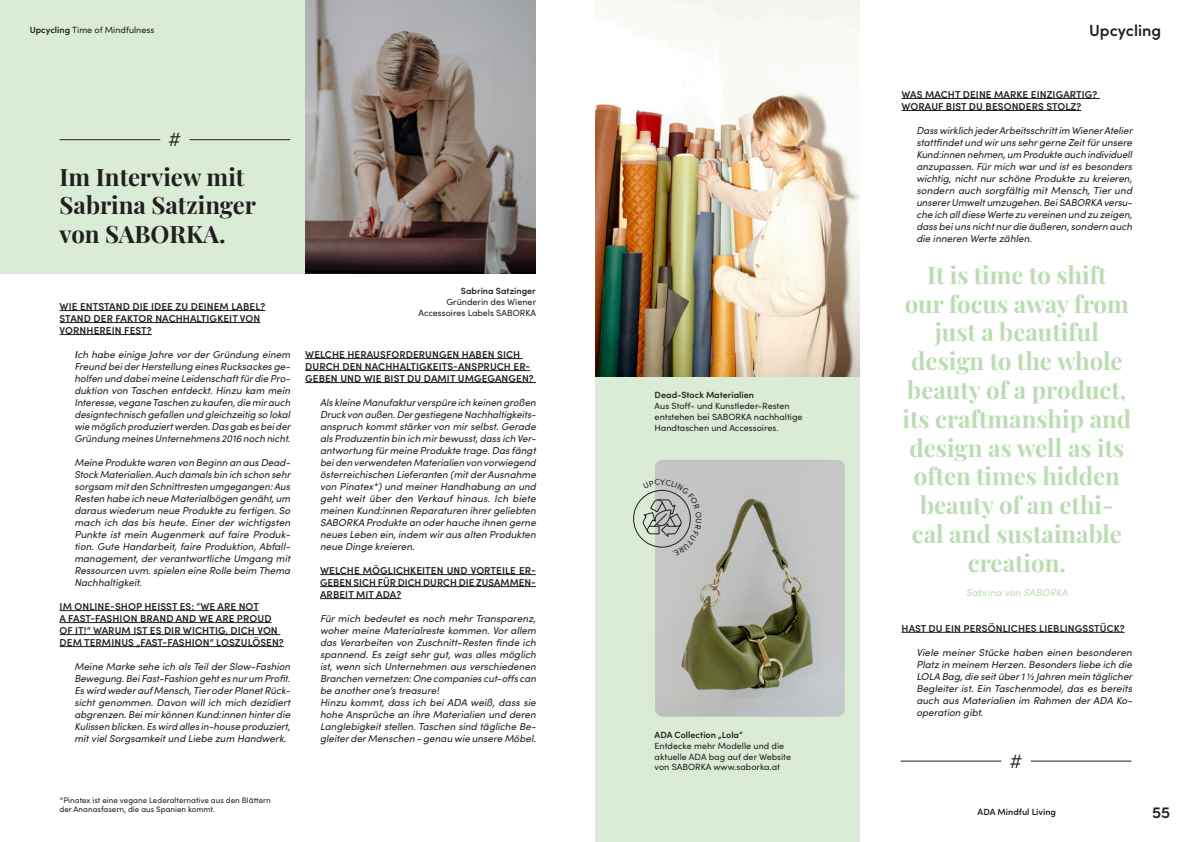
<style>
.page{position:relative;width:1191px;height:842px;background:#fff}
.page>*{position:absolute;margin:0;border:0;box-sizing:border-box;transform-origin:0 0}
.t1{font:700 24px/28.8px "Playfair Display";color:#baddb2;text-align:center}
.t2{font:700 24px/28.8px "Playfair Display";color:#231f20}
.t3{font:300 19.2px "Sofia Pro";color:#231f20}
.t4{font:600 16px "Sofia Pro";color:#231f20}
.t5{font:italic 10px/12px "Sofia Pro";color:#231f20;text-align:justify}
.t6{font:600 10px/12px "Sofia Pro";letter-spacing:.01em;color:#231f20}
.t7{font:italic 10px "Sofia Pro";color:#baddb2}
.t8{font:9px/10.8px "Sofia Pro";color:#231f20}
.t9{font:600 9px "Sofia Pro";color:#231f20}
.t10{font:8px/9.6px "Sofia Pro";color:#231f20}
.s1{font-weight:600}
.s2{font-weight:400}
</style>
<div class="page">
<div style="left:0;top:0;width:321px;height:273px;background:#daecd6"></div>
<div style="left:595px;top:0;width:264px;height:842px;background:#daecd6"></div>
<img style="left:305px;top:0;width:231px;height:273px">
<img style="left:655px;top:460px;width:190px;height:257px">
<hr style="left:60px;top:310px;width:205px;height:1px;background:#231f20">
<hr style="left:60px;top:322px;width:200px;height:1px;background:#231f20">
<hr style="left:60px;top:334px;width:92px;height:1px;background:#231f20">
<hr style="left:60px;top:610px;width:136px;height:1px;background:#231f20">
<hr style="left:200px;top:610px;width:59px;height:1px;background:#231f20">
<hr style="left:60px;top:622px;width:212px;height:1px;background:#231f20">
<hr style="left:60px;top:634px;width:220px;height:1px;background:#231f20">
<hr style="left:60px;top:646px;width:224px;height:1px;background:#231f20">
<hr style="left:305px;top:358px;width:218px;height:1px;background:#231f20">
<hr style="left:305px;top:370px;width:225px;height:1px;background:#231f20">
<hr style="left:305px;top:382px;width:231px;height:1px;background:#231f20">
<hr style="left:320px;top:574px;width:216px;height:1px;background:#231f20">
<hr style="left:320px;top:586px;width:216px;height:1px;background:#231f20">
<hr style="left:320px;top:598px;width:81px;height:1px;background:#231f20">
<hr style="left:901px;top:98px;width:198px;height:1px;background:#231f20">
<hr style="left:901px;top:110px;width:180px;height:1px;background:#231f20">
<hr style="left:901px;top:632px;width:223px;height:1px;background:#231f20">
<hr style="left:60px;top:139px;width:100px;height:1px;background:#231f20">
<hr style="left:190px;top:139px;width:100px;height:1px;background:#231f20">
<img style="left:595px;top:0;width:264px;height:377px">
<hr style="left:900px;top:760px;width:101px;height:1px;background:#231f20">
<hr style="left:1030px;top:760px;width:101px;height:1px;background:#231f20">
<svg style="left:642px;top:479px;width:59px;height:76px"></svg>
<p class="t8" style="left:30px;top:24px;width:126px"><span class="s1">Upcycling</span> Time of Mindfulness</p>
<h3 class="t4" style="left:1089px;top:18px;width:73px">Upcycling</h3>
<h2 class="t3" style="left:168px;top:125px;width:15px">#</h2>
<h1 class="t2" style="left:60px;top:160px;width:198px">Im Interview mit<br>Sabrina Satzinger von SABORKA.</h1>
<p class="t6" style="left:60px;top:300px;width:207px">WIE ENTSTAND DIE IDEE ZU DEINEM LABEL?<br>STAND DER FAKTOR NACHHALTIGKEIT VON<br>VORNHEREIN FEST?</p>
<p class="t5" style="left:74px;top:348px;width:218px"><span class="s1">I</span>ch habe einige Jahre vor der Gründung einem Freund bei der Herstellung eines Rucksackes ge&shy;holfen und dabei meine Leidenschaft für die Pro&shy;duktion von Taschen entdeckt. Hinzu kam mein Interesse, vegane Taschen zu kaufen, die mir auch designtechnisch gefallen und gleichzeitig so lokal wie möglich produziert werden. Das gab es bei der Gründung meines Unternehmens 2016 noch nicht.</p>
<p class="t5" style="left:74px;top:456px;width:217px">Meine Produkte waren von Beginn an aus Dead-Stock Materialien. Auch damals bin ich schon sehr sorgsam mit den Schnittresten umgegangen: Aus Resten habe ich neue Materialbögen genäht, um daraus wiederum neue Produkte zu fertigen. So mach ich das bis heute. Einer der wichtigsten Punkte ist mein Augenmerk auf faire Produk&shy;tion. Gute Handarbeit, faire Produktion, Abfall&shy;management, der verantwortliche Umgang mit Ressourcen uvm. spielen eine Rolle beim Thema Nachhaltigkeit.</p>
<p class="t6" style="left:60px;top:600px;width:226px">IM ONLINE-SHOP HEISST ES: <span class="s2">“</span>WE ARE NOT<br>A FAST-FASHION BRAND AND WE ARE PROUD OF IT!“ WARUM IST ES DIR WICHTIG, DICH VON DEM TERMINUS „FAST-FASHION“ LOSZULÖSEN?</p>
<p class="t5" style="left:74px;top:660px;width:217px">Meine Marke sehe ich als Teil der Slow-Fashion Bewegung. Bei Fast-Fashion geht es nur um Profit.<br>Es wird weder auf Mensch, Tier oder Planet Rück&shy;sicht genommen. Davon will ich mich dezidiert abgrenzen. Bei mir können Kund:innen hinter die Kulissen blicken. Es wird alles in-house produziert, mit viel Sorgsamkeit und Liebe zum Handwerk.</p>
<p class="t9" style="left:461px;top:284px;width:77px">Sabrina Satzinger</p>
<p class="t8" style="left:418px;top:296px;width:119px;text-align:right">Gründerin des Wiener<br>Accessoires Labels SABORKA</p>
<p class="t6" style="left:305px;top:348px;width:230px">WELCHE HERAUSFORDERUNGEN HABEN SICH<br>DURCH DEN NACHHALTIGKEITS-ANSPRUCH ER-<br>GEBEN UND WIE BIST DU DAMIT UMGEGANGEN?</p>
<p class="t5" style="left:320px;top:396px;width:217px">Als kleine Manufaktur verspüre ich keinen großen Druck von außen. Der gestiegene Nachhaltigkeits&shy;anspruch kommt stärker von mir selbst. Gerade als Produzentin bin ich mir bewusst, dass ich Ver&shy;antwortung für meine Produkte trage. Das fängt bei den verwendeten Materialien von vorwiegend österreichischen Lieferanten (mit der Ausnahme von Pinatex*) und meiner Handhabung an und geht weit über den Verkauf hinaus. Ich biete meinen Kund:innen Reparaturen ihrer geliebten SABORKA Produkte an oder hauche ihnen gerne neues Leben ein, indem wir aus alten Produkten neue Dinge kreieren.</p>
<p class="t6" style="left:320px;top:564px;width:217px;text-align:justify">WELCHE MÖGLICHKEITEN UND VORTEILE ER-GEBEN SICH FÜR DICH DURCH DIE ZUSAMMEN-ARBEIT MIT ADA?</p>
<p class="t5" style="left:320px;top:612px;width:217px;text-align:left">Für mich bedeutet es noch mehr Transparenz, woher meine Materialreste kommen. Vor allem das Verarbeiten von Zuschnitt-Resten finde ich spannend. Es zeigt sehr gut, was alles möglich ist, wenn sich Unternehmen aus verschiedenen Branchen vernetzen: One companies cut-offs can be another one’s treasure!<br>Hinzu kommt, dass ich bei ADA weiß, dass sie hohe Ansprüche an ihre Materialien und deren Langlebigkeit stellen. Taschen sind tägliche Be&shy;gleiter der Menschen - genau wie unsere Möbel.</p>
<p class="t10" style="left:60px;top:794px;width:213px">*Pinatex ist eine vegane Lederalternative aus den Blättern der Ananasfasern, die aus Spanien kommt.</p>
<p class="t9" style="left:654px;top:388px;width:101px">Dead-Stock Materialien</p>
<p class="t8" style="left:654px;top:400px;width:149px">Aus Stoff- und Kunstleder-Resten entstehen bei SABORKA nachhaltige<br>Handtaschen und Accessoires.</p>
<p class="t9" style="left:654px;top:728px;width:90px">ADA Collection „Lola“</p>
<p class="t8" style="left:654px;top:740px;width:138px">Entdecke mehr Modelle und die aktuelle ADA bag auf der Website von SABORKA www.saborka.at</p>
<p class="t6" style="left:901px;top:88px;width:197px">WAS MACHT DEINE MARKE EINZIGARTIG?<br>WORAUF BIST DU BESONDERS STOLZ?</p>
<p class="t5" style="left:916px;top:124px;width:218px">Dass wirklich jeder Arbeitsschritt im Wiener Atelier stattfindet und wir uns sehr gerne Zeit für unsere Kund:innen nehmen, um Produkte auch individuell anzupassen. Für mich war und ist es besonders wichtig, nicht nur schöne Produkte zu kreieren, sondern auch sorgfältig mit Mensch, Tier und unserer Umwelt umzugehen. Bei SABORKA versu&shy;che ich all diese Werte zu vereinen und zu zeigen, dass bei uns nicht nur die äußeren, sondern auch die inneren Werte zählen.</p>
<h1 class="t1" style="left:902px;top:258px;width:230px">It is time to shift<br>our focus away from just a beautiful design to the whole beauty of a product, its craftmanship and design as well as its often times hidden beauty of an ethi&shy;cal and sustainable creation.</h1>
<p class="t7" style="left:966px;top:585px;width:103px">Sabrina von SABORKA</p>
<p class="t6" style="left:901px;top:622px;width:225px">HAST DU EIN PERSÖNLICHES LIEBLINGSSTÜCK?</p>
<p class="t5" style="left:916px;top:646px;width:218px">Viele meiner Stücke haben einen besonderen Platz in meinem Herzen. Besonders liebe ich die LOLA Bag, die seit über 1 ½ Jahren mein täglicher Begleiter ist. Ein Taschenmodel, das es bereits auch aus Materialien im Rahmen der ADA Ko&shy;operation gibt.</p>
<h2 class="t3" style="left:1009px;top:747px;width:15px">#</h2>
<p class="t9" style="left:977px;top:805px;width:80px">ADA Mindful Living</p>
<h3 class="t4" style="left:1152px;top:800px;width:20px">55</h3>
</div>
